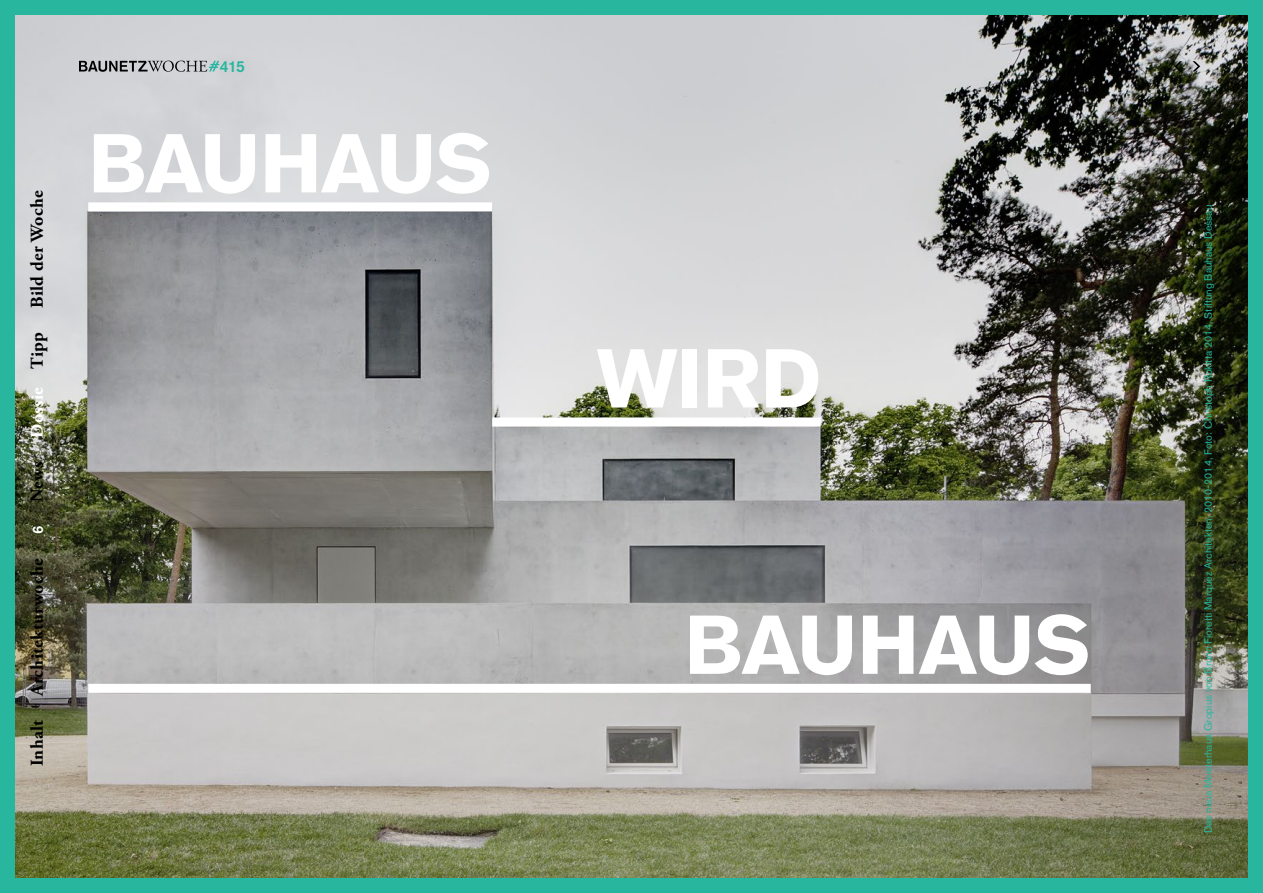
<style>
.page{position:relative;width:1263px;height:893px;background:#fff}
.page>*{position:absolute;margin:0;border:0;box-sizing:border-box;transform-origin:0 0}
.t1{font:700 82.5px "Akzidenz Grotesk BQ";letter-spacing:-.01em;color:#fff}
.t2{font:700 18px "Adobe Garamond Pro";letter-spacing:.02em;color:#000}
.t3{font:700 18px "Adobe Garamond Pro";letter-spacing:.02em;color:#fff}
.t4{font:500 15.75px "Akzidenz Grotesk BQ";color:#28b69f}
.t5{font:500 15px "Akzidenz Grotesk BQ";color:#fff}
.t6{font:10.5px "Akzidenz Grotesk BQ";color:#28b69f}
.s1{color:#000}
</style>
<div class="page">
<img style="left:16px;top:16px;width:1231px;height:861px">
<div style="left:0;top:0;width:1263px;height:893px;border:15px solid #28b69f"></div>
<svg style="left:1192px;top:61px;width:8px;height:10px"></svg>
<svg style="left:1174px;top:61px;width:8px;height:10px"></svg>
<div style="left:88px;top:202px;width:404px;height:9px;background:#fff"></div>
<div style="left:88px;top:684px;width:1003px;height:9px;background:#fff"></div>
<div style="left:492px;top:417px;width:329px;height:9px;background:#fff"></div>
<svg style="left:79px;top:61px;width:140px;height:11px;background:#898e90"></svg>
<h2 class="t2" style="left:27px;top:308px;width:119px;rotate:-90deg">Bild der Woche</h2>
<h2 class="t3" style="left:27px;top:438px;width:107px;rotate:-90deg">Dossie <span class="s1">Tipp</span></h2>
<h2 class="t2" style="left:27px;top:502px;width:42px;rotate:-90deg">News</h2>
<h3 class="t5" style="left:29px;top:534px;width:10px;rotate:-90deg">6</h3>
<h2 class="t2" style="left:27px;top:696px;width:139px;rotate:-90deg">Architekturwoche</h2>
<h2 class="t2" style="left:27px;top:766px;width:49px;rotate:-90deg">Inhalt</h2>
<h3 class="t4" style="left:220px;top:56px;width:27px">415</h3>
<h1 class="t1" style="left:88px;top:116px;width:405px">BAUHAUS</h1>
<h1 class="t1" style="left:597px;top:331px;width:225px">WIRD</h1>
<h1 class="t1" style="left:684px;top:597px;width:408px">BAUHAUS</h1>
<p class="t6" style="left:1202px;top:833px;width:630px;rotate:-90deg">Das neue Meisterhaus Gropius von Bruno Fioretti Marquez Architekten, 2010-2014, Foto: Christoph Rokitta 2014, Stiftung Bauhaus Dessau</p>
</div>
